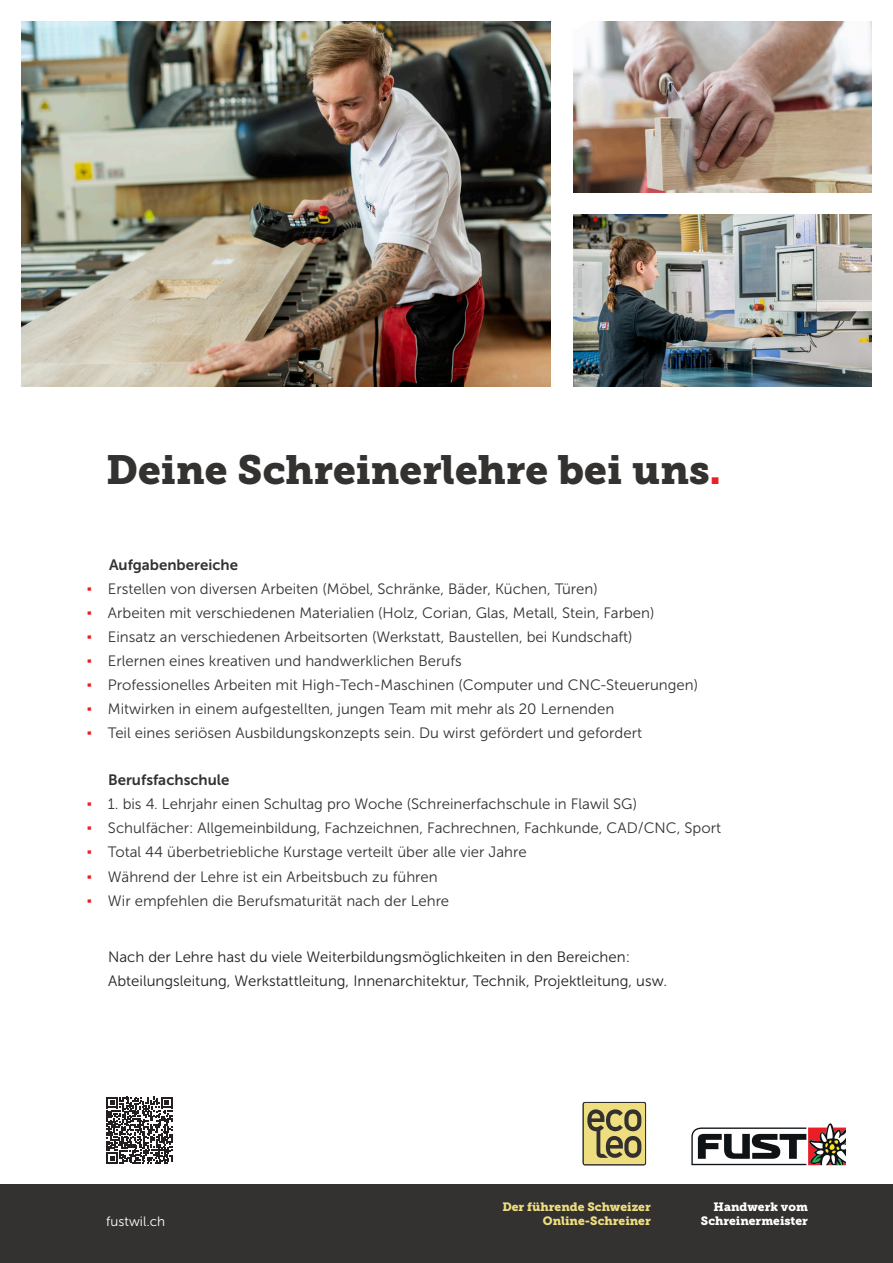
<style>
.page{position:relative;width:893px;height:1263px;background:#fff}
.page>*{position:absolute;margin:0;border:0;box-sizing:border-box;transform-origin:0 0}
.t1{font:40.5px "Museo Slab 900";color:#333231}
.t2{font:15px "Museo Sans 300";color:#333231}
.t3{font:15px "Museo Sans 300";color:#231f20}
.t4{font:15px "Museo Sans 700";color:#333231}
.t5{font:13.5px "Museo Sans 300";color:#fff}
.t6{font:12px "Museo Slab 900";color:#efde7f}
.t7{font:12px "Museo Slab 900";color:#fff}
.s1{color:#ee1c25}
.s2{font-family:"Verdana";color:#ee1c25}
</style>
<div class="page">
<img style="left:21px;top:21px;width:530px;height:365px">
<img style="left:573px;top:21px;width:299px;height:172px">
<img style="left:573px;top:214px;width:299px;height:172px">
<div style="left:0;top:1185px;width:893px;height:78px;background:#333231"></div>
<svg style="left:691px;top:1123px;width:156px;height:42px"></svg>
<div style="left:583px;top:1102px;width:63px;height:63px;background:#eede80;border-radius:2px"></div>
<div style="left:583px;top:1102px;width:63px;height:63px;border:1px solid #323130;border-radius:2px"></div>
<svg style="left:587px;top:1109px;width:54px;height:49px"></svg>
<svg style="left:107px;top:1097px;width:65px;height:67px"></svg>
<p class="t1" style="left:106px;top:446px;width:616px">Deine Schreinerlehre bei uns<span class="s1">.</span></p>
<p class="t4" style="left:109px;top:556px;width:131px">Aufgabenbereiche</p>
<p class="t2" style="left:87px;top:581px;width:512px"><span class="s2">▪</span> Erstellen von diversen Arbeiten (Möbel, Schränke, Bäder, Küchen, Türen)</p>
<p class="t2" style="left:87px;top:605px;width:569px"><span class="s2">▪</span> Arbeiten mit verschiedenen Materialien (Holz, Corian, Glas, Metall, Stein, Farben)</p>
<p class="t2" style="left:87px;top:629px;width:547px"><span class="s2">▪</span> Einsatz an verschiedenen Arbeitsorten (Werkstatt, Baustellen, bei Kundschaft)</p>
<p class="t2" style="left:87px;top:653px;width:377px"><span class="s2">▪</span> Erlernen eines kreativen und handwerklichen Berufs</p>
<p class="t2" style="left:87px;top:677px;width:613px"><span class="s2">▪</span> Professionelles Arbeiten mit High-Tech-Maschinen (Computer und CNC-Steuerungen)</p>
<p class="t2" style="left:87px;top:701px;width:529px"><span class="s2">▪</span> Mitwirken in einem aufgestellten, jungen Team mit mehr als 20 Lernenden</p>
<p class="t2" style="left:87px;top:725px;width:557px"><span class="s2">▪</span> Teil eines seriösen Ausbildungskonzepts sein. Du wirst gefördert und gefordert</p>
<p class="t4" style="left:108px;top:772px;width:123px">Berufsfachschule</p>
<p class="t2" style="left:87px;top:796px;width:552px"><span class="s2">▪</span> 1. bis 4. Lehrjahr einen Schultag pro Woche (Schreinerfachschule in Flawil SG)</p>
<p class="t2" style="left:87px;top:820px;width:636px"><span class="s2">▪</span> Schulfächer: Allgemeinbildung, Fachzeichnen, Fachrechnen, Fachkunde, CAD/CNC, Sport</p>
<p class="t2" style="left:87px;top:844px;width:442px"><span class="s2">▪</span> Total 44 überbetriebliche Kurstage verteilt über alle vier Jahre</p>
<p class="t2" style="left:87px;top:868px;width:352px"><span class="s2">▪</span> Während der Lehre ist ein Arbeitsbuch zu führen</p>
<p class="t2" style="left:87px;top:892px;width:364px"><span class="s2">▪</span> Wir empfehlen die Berufsmaturität nach der Lehre</p>
<p class="t3" style="left:108px;top:948px;width:523px">Nach der Lehre hast du viele Weiterbildungsmöglichkeiten in den Bereichen:</p>
<p class="t3" style="left:108px;top:972px;width:561px">Abteilungsleitung, Werkstattleitung, Innenarchitektur, Technik, Projektleitung, usw.</p>
<p class="t6" style="left:502px;top:1199px;width:150px">Der führende Schweizer</p>
<p class="t5" style="left:106px;top:1214px;width:60px">fustwil.ch</p>
<p class="t6" style="left:543px;top:1214px;width:109px">Online-Schreiner</p>
<p class="t7" style="left:714px;top:1199px;width:96px">Handwerk vom</p>
<p class="t7" style="left:701px;top:1214px;width:109px">Schreinermeister</p>
</div>
